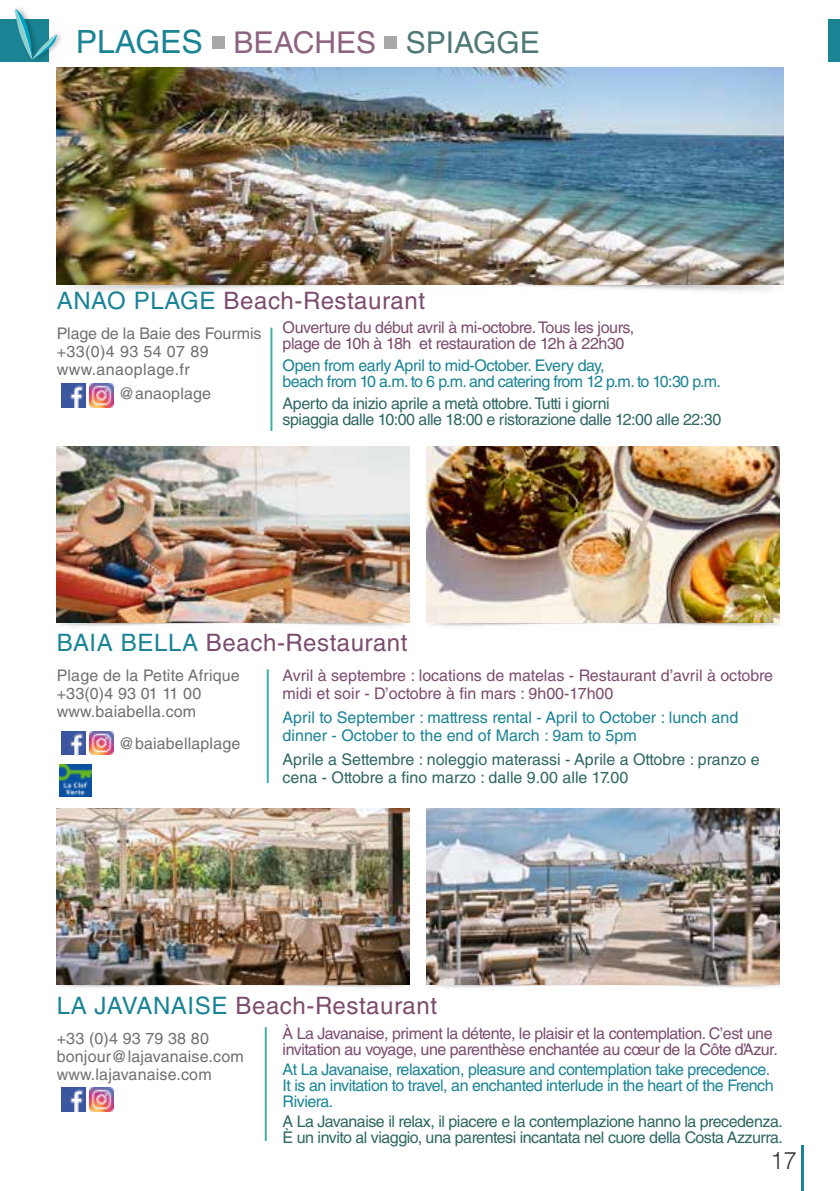
<style>
.page{position:relative;width:840px;height:1191px;background:#fff}
.page>*{position:absolute;margin:0;border:0;box-sizing:border-box;transform-origin:0 0}
.t1{font:30px "Helvetica LT Std";color:#8d6380}
.t2{font:24px "Helvetica LT Std";letter-spacing:.025em;color:#7c4c6e}
.t3{font:300 24px "Helvetica LT Std";color:#3a3634}
.t4{font:16px/16px "Helvetica LT Std";letter-spacing:-.03em;color:#2e6764}
.t5{font:16px/16px "Helvetica LT Std";letter-spacing:-.03em;color:#1a8495}
.t6{font:16px/16px "Helvetica LT Std";letter-spacing:-.025em;color:#7c4c6e}
.t7{font:16px/18px "Helvetica LT Std";letter-spacing:.01em;color:#736f6e}
.t8{font:16px/18px "Helvetica LT Std";color:#7c4c6e}
.t9{font:16px/18px "Helvetica LT Std";color:#2e6764}
.t10{font:16px/18px "Helvetica LT Std";color:#1a8495}
.s1{font-size:32px;color:#1a8495}
.s2{color:#4e7976}
.s3{color:#1a8495}
</style>
<div class="page">
<div style="left:0;top:19px;width:49px;height:43px;background:#1a8495"></div>
<div style="left:828px;top:19px;width:11px;height:43px;background:#1a8495"></div>
<div style="left:12px;top:4px;width:53px;height:60px;background:#000;opacity:.3"></div>
<svg style="left:15px;top:8px;width:43px;height:51px"></svg>
<div style="left:212px;top:36px;width:12px;height:13px;background:#aba9a8"></div>
<div style="left:384px;top:36px;width:13px;height:13px;background:#aba9a8"></div>
<img style="left:61px;top:383px;width:24px;height:24px">
<img style="left:90px;top:383px;width:24px;height:24px">
<hr style="left:270px;top:327px;width:2px;height:104px;background:#3eb0ab">
<img style="left:61px;top:731px;width:24px;height:24px">
<img style="left:90px;top:731px;width:24px;height:24px">
<img style="left:61px;top:1087px;width:24px;height:24px">
<img style="left:90px;top:1087px;width:24px;height:24px">
<hr style="left:266px;top:669px;width:2px;height:114px;background:#3eb0ab">
<hr style="left:264px;top:1027px;width:2px;height:114px;background:#3eb0ab">
<img style="left:60px;top:764px;width:32px;height:32px">
<img style="left:57px;top:67px;width:725px;height:225px">
<img style="left:426px;top:621px;width:354px;height:7px">
<img style="left:426px;top:983px;width:354px;height:6px">
<img style="left:56px;top:621px;width:353px;height:7px">
<img style="left:56px;top:983px;width:353px;height:6px">
<img style="left:57px;top:446px;width:352px;height:176px">
<img style="left:426px;top:446px;width:353px;height:176px">
<img style="left:57px;top:808px;width:352px;height:176px">
<img style="left:426px;top:808px;width:353px;height:176px">
<hr style="left:801px;top:1145px;width:2px;height:46px;background:#1a8495">
<h1 class="t1" style="left:76px;top:25px;width:465px"><span class="s1">PLAGES</span> BEACHES <span class="s2">SPIAGGE</span></h1>
<h2 class="t2" style="left:57px;top:287px;width:370px"><span class="s3">ANAO PLAGE</span> Beach-Restaurant</h2>
<p class="t7" style="left:57px;top:324px;width:206px">Plage de la Baie des Fourmis +33(0)4 93 54 07 89 www.anaoplage.fr</p>
<p class="t7" style="left:118px;top:384px;width:94px">@anaoplage</p>
<p class="t6" style="left:282px;top:320px;width:353px">Ouverture du début avril à mi-octobre. Tous les jours, plage de 10h à 18h et restauration de 12h à 22h30</p>
<p class="t5" style="left:282px;top:358px;width:439px">Open from early April to mid-October. Every day,<br>beach from 10 a.m. to 6 p.m. and catering from 12 p.m. to 10:30 p.m.</p>
<p class="t4" style="left:282px;top:396px;width:440px">Aperto da inizio aprile a metà ottobre. Tutti i giorni<br>spiaggia dalle 10:00 alle 18:00 e ristorazione dalle 12:00 alle 22:30</p>
<h2 class="t2" style="left:57px;top:628px;width:352px"><span class="s3">BAIA BELLA</span> Beach-Restaurant</h2>
<p class="t7" style="left:57px;top:666px;width:184px">Plage de la Petite Afrique +33(0)4 93 01 11 00 www.baiabella.com</p>
<p class="t7" style="left:118px;top:734px;width:123px">@baiabellaplage</p>
<p class="t8" style="left:282px;top:666px;width:491px">Avril à septembre : locations de matelas - Restaurant d’avril à octobre midi et soir - D’octobre à fin mars : 9h00-17h00</p>
<p class="t10" style="left:282px;top:708px;width:457px">April to September : mattress rental - April to October : lunch and dinner - October to the end of March : 9am to 5pm</p>
<p class="t9" style="left:282px;top:750px;width:478px">Aprile a Settembre : noleggio materassi - Aprile a Ottobre : pranzo e cena - Ottobre a fino marzo : dalle 9.00 alle 17.00</p>
<h2 class="t2" style="left:57px;top:991px;width:381px"><span class="s3">LA JAVANAISE</span> Beach-Restaurant</h2>
<p class="t7" style="left:57px;top:1029px;width:188px">+33 (0)4 93 79 38 80 bonjour@lajavanaise.com www.lajavanaise.com</p>
<p class="t6" style="left:282px;top:1025px;width:496px">À La Javanaise, priment la détente, le plaisir et la contemplation. C’est une invitation au voyage, une parenthèse enchantée au cœur de la Côte d’Azur.</p>
<p class="t5" style="left:282px;top:1061px;width:492px">At La Javanaise, relaxation, pleasure and contemplation take precedence.<br>It is an invitation to travel, an enchanted interlude in the heart of the French<br>Riviera.</p>
<p class="t4" style="left:282px;top:1113px;width:501px">A La Javanaise il relax, il piacere e la contemplazione hanno la precedenza.<br>È un invito al viaggio, una parentesi incantata nel cuore della Costa Azzurra.</p>
<h2 class="t3" style="left:769px;top:1145px;width:28px">17</h2>
</div>
